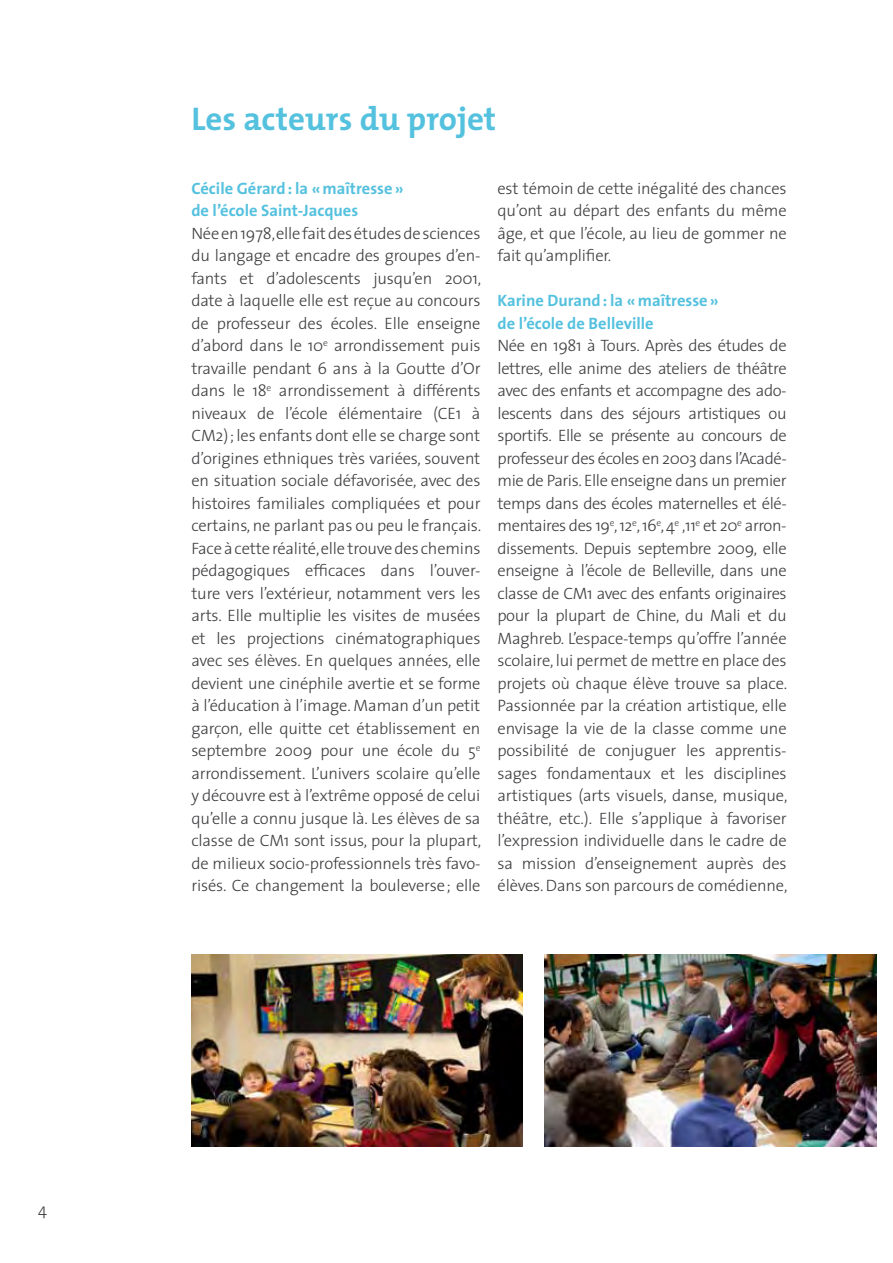
<style>
.page{position:relative;width:893px;height:1263px;background:#fff}
.page>*{position:absolute;margin:0;border:0;box-sizing:border-box;transform-origin:0 0}
.t1{font:700 33px "The Mix";color:#54c1de}
.t2{font:300 16.5px/22.5px "The Sans";letter-spacing:-.01em;color:#3e3d40;text-align:justify}
.t3{font:700 16.5px/22.5px "The Sans";color:#54c1de}
</style>
<div class="page">
<img style="left:545px;top:955px;width:331px;height:191px">
<img style="left:191px;top:955px;width:332px;height:191px">
<p class="t2" style="left:38px;top:1198px;width:10px">4</p>
<h1 class="t1" style="left:191px;top:91px;width:306px">Les acteurs du projet</h1>
<p class="t3" style="left:191px;top:176px;width:214px">Cécile Gérard: la «maîtresse» de l’école Saint-Jacques</p>
<p class="t2" style="left:191px;top:221px;width:291px">Née en 1978, elle fait des études de sciences du langage et encadre des groupes d’en&shy;fants et d’adolescents jusqu’en 2001, date à laquelle elle est reçue au concours de professeur des écoles. E lle enseigne d’abord dans le 10<sup>e</sup> arrondissement puis travaille pendant 6 ans à la Goutte d’Or dans le 18<sup>e</sup> arrondissement à différents niveaux de l’école élémentaire (CE1 à CM2); les enfants dont elle se charge sont d’origines ethniques très variées, souvent en situation sociale défavorisée, avec des histoires familiales compliquées et pour certains, ne parlant pas ou peu le français.<br>Face à cette réalité, elle trouve des chemins pédagogiques efficaces dans l’ouver&shy;ture vers l’extérieur, notamment vers les arts. E lle multiplie les visites de musées et les projections cinématographiques avec ses élèves. E n quelques années, elle devient une cinéphile avertie et se forme à l’éducation à l’image. Maman d’un petit garçon, elle quitte cet établissement en septembre 2009 pour une école du 5<sup>e </sup>arrondissement. L’univers scolaire qu’elle y découvre est à l’extrême opposé de celui qu’elle a connu jusque là. Les élèves de sa classe de CM1 sont issus, pour la plupart, de milieux socio-professionnels très favo&shy;risés. Ce changement la bouleverse; elle</p>
<p class="t2" style="left:497px;top:176px;width:291px">est témoin de cette inégalité des chances qu’ont au départ des enfants du même âge, et que l’école, au lieu de gommer ne fait qu’amplifier.</p>
<p class="t3" style="left:497px;top:289px;width:223px">Karine Durand: la «maîtresse» de l’école de Belleville</p>
<p class="t2" style="left:497px;top:334px;width:291px">Née en 1981 à Tours. Après des études de lettres, elle anime des ateliers de théâtre avec des enfants et accompagne des ado&shy;lescents dans des séjours artistiques ou sportifs. E lle se présente au concours de professeur des écoles en 2003 dans l’Acadé&shy;mie de Paris. E lle enseigne dans un premier temps dans des écoles maternelles et élé&shy;mentaires des 19<sup>e</sup>, 12<sup>e</sup>, 16<sup>e</sup>, 4<sup>e</sup> ,11<sup>e</sup> et 20<sup>e</sup> arron&shy;dissements. Depuis septembre 2009, elle enseigne à l’école de Belleville, dans une classe de CM1 avec des enfants originaires pour la plupart de Chine, du Mali et du Maghreb. L’espace-temps qu’offre l’année scolaire, lui permet de mettre en place des projets où chaque élève trouve sa place.<br>Passionnée par la création artistique, elle envisage la vie de la classe comme une possibilité de conjuguer les apprentis&shy;sages fondamentaux et les disciplines artistiques (arts visuels, danse, musique, théâtre, etc.). E lle s’applique à favoriser l’expression individuelle dans le cadre de sa mission d’enseignement auprès des élèves. Dans son parcours de comédienne,</p>
</div>
